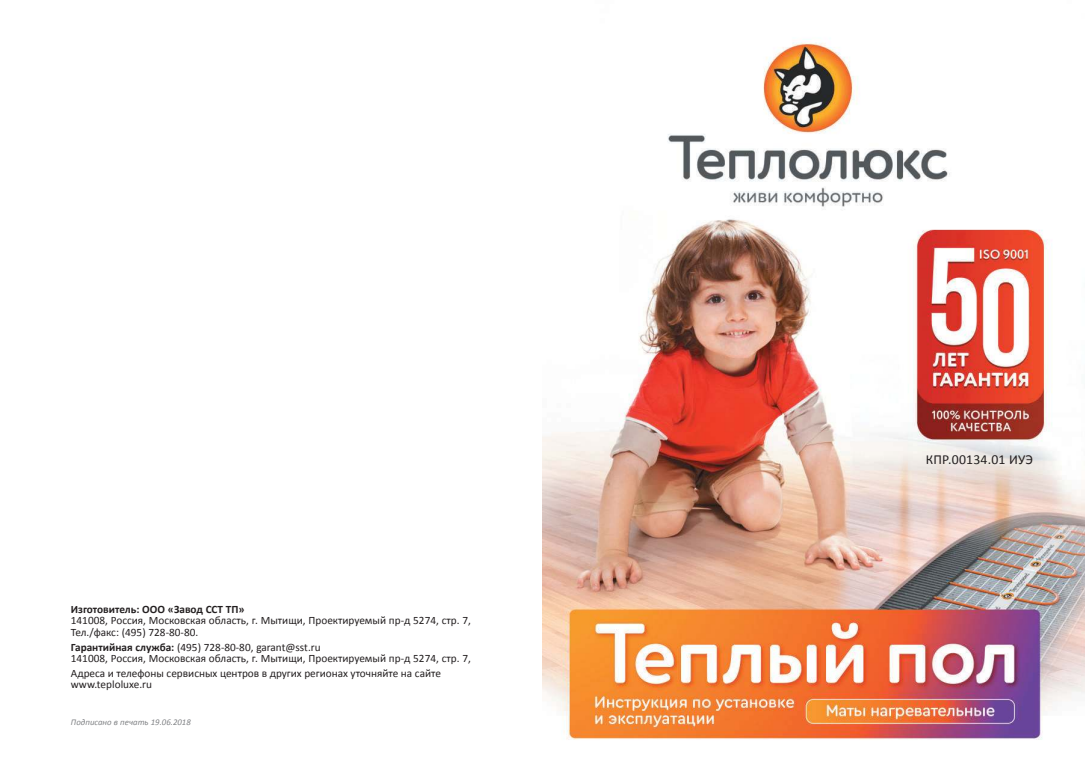
<style>
.page{position:relative;width:1085px;height:780px;background:#fff}
.page>*{position:absolute;margin:0;border:0;box-sizing:border-box;transform-origin:0 0}
.t1{font:13.75px "Calibri";letter-spacing:.015em;color:#231f20}
.t2{font:11.25px/11.2px "Calibri";color:#231f20}
.t3{font:700 11.25px "Calibri";color:#231f20}
.t4{font:italic 8.75px "Calibri";color:#808285}
.s1{font-weight:700}
</style>
<div class="page">
<img style="left:542px;top:42px;width:542px;height:698px">
<p class="t3" style="left:71px;top:602px;width:175px">Изготовитель: ООО «Завод ССТ ТП»</p>
<p class="t2" style="left:71px;top:615px;width:401px">141008, Россия, Московская область, г. Мытищи, Проектируемый пр-д 5274, стр. 7,<br>Тел./факс: (495) 728-80-80.</p>
<p class="t2" style="left:71px;top:641px;width:401px"><span class="s1">Гарантийная служба:</span> (495) 728-80-80, garant@sst.ru<br>141008, Россия, Московская область, г. Мытищи, Проектируемый пр-д 5274, стр. 7,</p>
<p class="t2" style="left:71px;top:666px;width:371px">Адреса и телефоны сервисных центров в других регионах уточняйте на сайте www.teploluxe.ru</p>
<p class="t4" style="left:71px;top:716px;width:121px">Подписано в печать 19.06.2018</p>
<p class="t1" style="left:925px;top:451px;width:109px">КПР.00134.01 ИУЭ</p>
</div>
